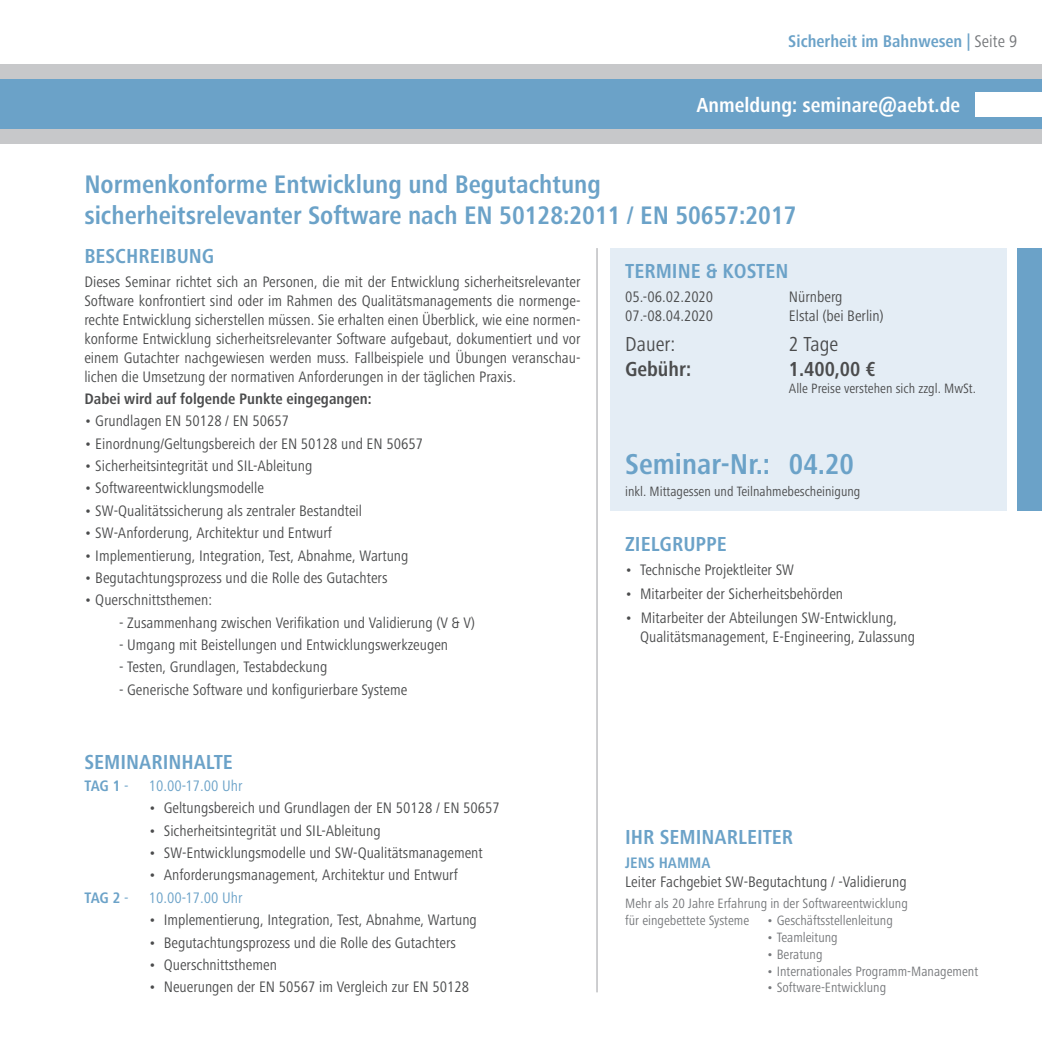
<style>
.page{position:relative;width:1042px;height:1042px;background:#fff}
.page>*{position:absolute;margin:0;border:0;box-sizing:border-box;transform-origin:0 0}
.t1{font:700 condensed 29.75px "Frutiger Next LTW1 G";color:#6ba2c8}
.t2{font:700 condensed 26.25px/31.5px "Frutiger Next LTW1 G";color:#6ba2c8}
.t3{font:700 condensed 21px "Frutiger Next LTW1 G";color:#6ba2c8}
.t4{font:700 condensed 21px "Frutiger Next LTW1 G";color:#fff}
.t5{font:700 condensed 21px "Frutiger Next LTW1 G";color:#4b4c4d}
.t6{font:condensed 21px "Frutiger Next LTW1 G";color:#4b4c4d}
.t7{font:700 condensed 17.5px "Frutiger Next LTW1 G";color:#6ba2c8}
.t8{font:condensed 15.75px/18.9px "Frutiger Next LTW1 G";color:#4b4c4d;text-align:justify}
.t9{font:700 condensed 15.75px "Frutiger Next LTW1 G";color:#4b4c4d}
.t10{font:condensed 15.75px "Frutiger Next LTW1 G";color:#6ba2c8}
.t11{font:700 condensed 15.75px "Frutiger Next LTW1 G";color:#6ba2c8}
.t12{font:condensed 14px/16.8px "Frutiger Next LTW1 G";color:#76787b}
.t13{font:condensed 14px "Frutiger Next LTW1 G";color:#4b4c4d}
.s1{font-weight:400;color:#76787b}
.s2{font-weight:400}
</style>
<div class="page">
<div style="left:1017px;top:248px;width:25px;height:263px;background:#6ba2c8"></div>
<div style="left:610px;top:248px;width:397px;height:263px;background:#e4edf5"></div>
<hr style="left:596px;top:248px;width:2px;height:744px;background:#c7c8ca">
<div style="left:0;top:64px;width:1042px;height:80px;background:#c7c8ca"></div>
<div style="left:0;top:79px;width:1042px;height:50px;background:#6ba2c8"></div>
<div style="left:975px;top:92px;width:67px;height:25px;background:#fff"></div>
<p class="t7" style="left:788px;top:32px;width:230px">Sicherheit im Bahnwesen | <span class="s1">Seite 9</span></p>
<h3 class="t4" style="left:696px;top:93px;width:265px">Anmeldung: seminare@aebt.de</h3>
<h2 class="t2" style="left:84px;top:168px;width:714px">Normenkonforme Entwicklung und Begutachtung sicherheitsrelevanter Software nach EN 50128:2011 / EN 50657:2017</h2>
<h3 class="t3" style="left:84px;top:244px;width:131px">BESCHREIBUNG</h3>
<p class="t8" style="left:84px;top:272px;width:498px">Dieses Seminar richtet sich an Personen, die mit der Entwicklung sicherheitsrelevanter Software konfrontiert sind oder im Rahmen des Qualitätsmanagements die normenge&shy;rechte Entwicklung sicherstellen müssen. Sie erhalten einen Überblick, wie eine normen&shy;konforme Entwicklung sicherheitsrelevanter Software aufgebaut, dokumentiert und vor einem Gutachter nachgewiesen werden muss. Fallbeispiele und Übungen veranschau&shy;lichen die Umsetzung der normativen Anforderungen in der täglichen Praxis.</p>
<p class="t9" style="left:84px;top:390px;width:289px">Dabei wird auf folgende Punkte eingegangen:</p>
<p class="t8" style="left:84px;top:412px;width:206px">• Grundlagen EN 50128 / EN 50657</p>
<p class="t8" style="left:84px;top:434px;width:340px">• Einordnung/Geltungsbereich der EN 50128 und EN 50657</p>
<p class="t8" style="left:84px;top:456px;width:229px">• Sicherheitsintegrität und SIL-Ableitung</p>
<p class="t8" style="left:84px;top:479px;width:181px">• Softwareentwicklungsmodelle</p>
<p class="t8" style="left:84px;top:501px;width:279px">• SW-Qualitätssicherung als zentraler Bestandteil</p>
<p class="t8" style="left:84px;top:523px;width:249px">• SW-Anforderung, Architektur und Entwurf</p>
<p class="t8" style="left:84px;top:546px;width:326px">• Implementierung, Integration, Test, Abnahme, Wartung</p>
<p class="t8" style="left:84px;top:568px;width:305px">• Begutachtungsprozess und die Rolle des Gutachters</p>
<p class="t8" style="left:84px;top:590px;width:129px">• Querschnittsthemen:</p>
<p class="t8" style="left:119px;top:613px;width:357px">- Zusammenhang zwischen Verifikation und Validierung (V &amp; V)</p>
<p class="t8" style="left:119px;top:635px;width:331px">- Umgang mit Beistellungen und Entwicklungswerkzeugen</p>
<p class="t8" style="left:119px;top:658px;width:210px">- Testen, Grundlagen, Testabdeckung</p>
<p class="t8" style="left:119px;top:680px;width:290px">- Generische Software und konfigurierbare Systeme</p>
<h3 class="t3" style="left:84px;top:749px;width:150px">SEMINARINHALTE</h3>
<p class="t11" style="left:84px;top:777px;width:46px">TAG 1 <span class="s2">-</span></p>
<p class="t10" style="left:149px;top:777px;width:95px">10.00-17.00 Uhr</p>
<p class="t8" style="left:149px;top:798px;width:352px">• Geltungsbereich und Grundlagen der EN 50128 / EN 50657</p>
<p class="t8" style="left:149px;top:821px;width:233px">• Sicherheitsintegrität und SIL-Ableitung</p>
<p class="t8" style="left:149px;top:843px;width:335px">• SW-Entwicklungsmodelle und SW-Qualitätsmanagement</p>
<p class="t8" style="left:149px;top:866px;width:310px">• Anforderungsmanagement, Architektur und Entwurf</p>
<p class="t11" style="left:84px;top:888px;width:46px">TAG 2 <span class="s2">-</span></p>
<p class="t10" style="left:149px;top:888px;width:95px">10.00-17.00 Uhr</p>
<p class="t8" style="left:149px;top:910px;width:329px">• Implementierung, Integration, Test, Abnahme, Wartung</p>
<p class="t8" style="left:149px;top:933px;width:308px">• Begutachtungsprozess und die Rolle des Gutachters</p>
<p class="t8" style="left:149px;top:955px;width:130px">• Querschnittsthemen</p>
<p class="t8" style="left:149px;top:977px;width:322px">• Neuerungen der EN 50567 im Vergleich zur EN 50128</p>
<h3 class="t3" style="left:625px;top:259px;width:165px">TERMINE &amp; KOSTEN</h3>
<p class="t8" style="left:625px;top:287px;width:90px">05.-06.02.2020</p>
<p class="t8" style="left:789px;top:287px;width:55px">Nürnberg</p>
<p class="t8" style="left:625px;top:306px;width:90px">07.-08.04.2020</p>
<p class="t8" style="left:789px;top:306px;width:96px">Elstal (bei Berlin)</p>
<h3 class="t6" style="left:625px;top:332px;width:52px">Dauer:</h3>
<h3 class="t6" style="left:789px;top:332px;width:51px">2 Tage</h3>
<h3 class="t5" style="left:625px;top:357px;width:67px">Gebühr:</h3>
<h3 class="t5" style="left:789px;top:357px;width:88px">1.400,00 €</h3>
<p class="t13" style="left:789px;top:380px;width:188px">Alle Preise verstehen sich zzgl. MwSt.</p>
<h1 class="t1" style="left:625px;top:447px;width:230px">Seminar-Nr.: 04.20</h1>
<p class="t13" style="left:625px;top:483px;width:237px">inkl. Mittagessen und Teilnahmebescheinigung</p>
<h3 class="t3" style="left:625px;top:532px;width:103px">ZIELGRUPPE</h3>
<p class="t8" style="left:625px;top:560px;width:170px">• Technische Projektleiter SW</p>
<p class="t8" style="left:625px;top:584px;width:219px">• Mitarbeiter der Sicherheitsbehörden</p>
<p class="t8" style="left:640px;top:608px;width:277px;text-indent:-15px">• Mitarbeiter der Abteilungen SW-Entwicklung,<br>Qualitätsmanagement, E-Engineering, Zulassung</p>
<h3 class="t3" style="left:625px;top:825px;width:169px">IHR SEMINARLEITER</h3>
<p class="t11" style="left:625px;top:853px;width:87px">JENS HAMMA</p>
<p class="t8" style="left:625px;top:872px;width:283px">Leiter Fachgebiet SW-Begutachtung / -Validierung</p>
<p class="t12" style="left:625px;top:895px;width:284px">Mehr als 20 Jahre Erfahrung in der Softwareentwicklung für eingebettete Systeme</p>
<p class="t12" style="left:767px;top:912px;width:127px">• Geschäftsstellenleitung</p>
<p class="t12" style="left:767px;top:929px;width:72px">• Teamleitung</p>
<p class="t12" style="left:767px;top:945px;width:57px">• Beratung</p>
<p class="t12" style="left:767px;top:962px;width:213px">• Internationales Programm-Management</p>
<p class="t12" style="left:767px;top:979px;width:121px">• Software-Entwicklung</p>
</div>
